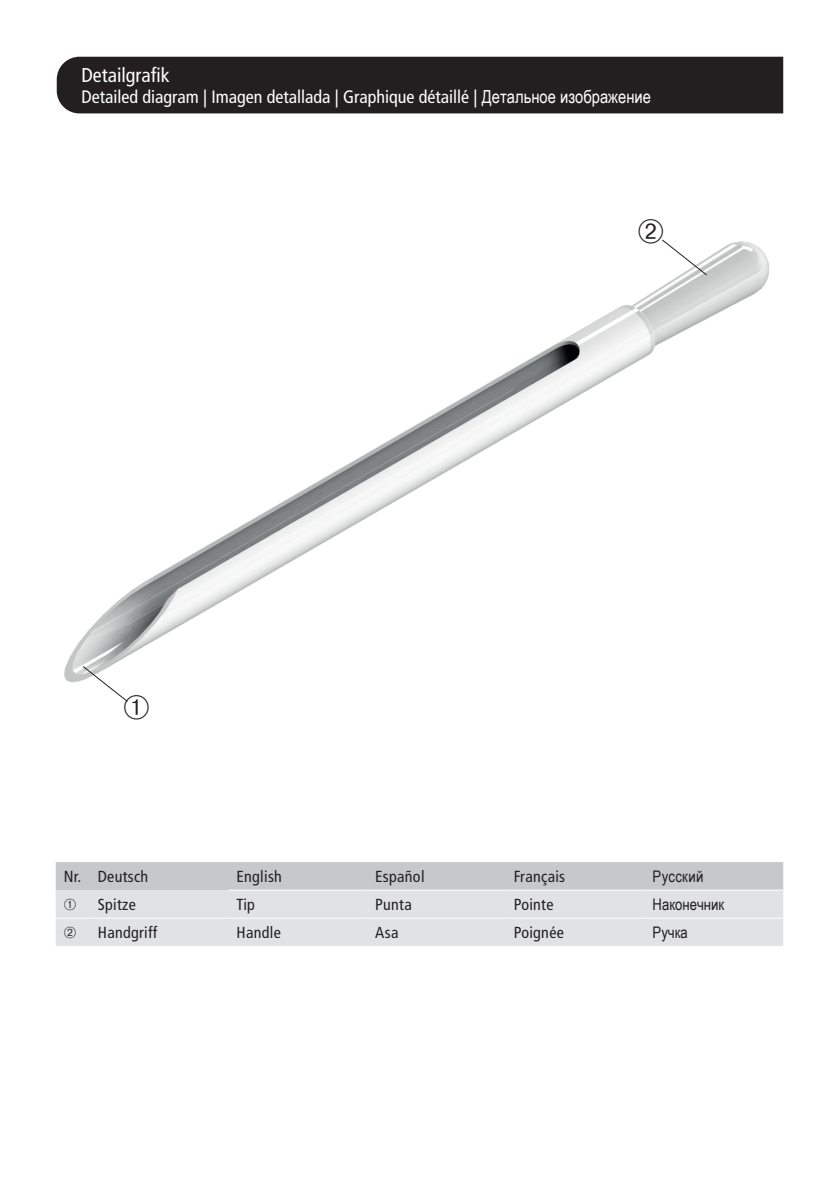
<style>
.page{position:relative;width:840px;height:1191px;background:#fff}
.page>*{position:absolute;margin:0;border:0;box-sizing:border-box;transform-origin:0 0}
.t1{font:condensed 20px "Frutiger LT Pro";color:#fff}
.t2{font:condensed 18px "Frutiger LT Pro";color:#fff}
.t3{font:condensed 16px "Frutiger LT Pro";letter-spacing:.02em;color:#231f20}
.t4{font:16px "Arial Narrow";color:#231f20}
.t5{font:16px "Arial Narrow";letter-spacing:.02em;color:#231f20}
.s1{font-family:"Arial Narrow";font-stretch:normal}
</style>
<div class="page">
<img style="left:64px;top:241px;width:705px;height:442px">
<div style="left:56px;top:862px;width:726px;height:28px;background:#c7c8ca"></div>
<div style="left:56px;top:890px;width:726px;height:56px;background:#e1e2e4"></div>
<hr style="left:228px;top:889px;width:139px;height:1px;background:#fff">
<hr style="left:367px;top:889px;width:138px;height:1px;background:#fff">
<hr style="left:505px;top:889px;width:139px;height:1px;background:#fff">
<hr style="left:644px;top:889px;width:138px;height:1px;background:#fff">
<hr style="left:56px;top:917px;width:34px;height:1px;background:#fff">
<hr style="left:90px;top:917px;width:138px;height:1px;background:#fff">
<hr style="left:228px;top:917px;width:139px;height:1px;background:#fff">
<hr style="left:367px;top:917px;width:138px;height:1px;background:#fff">
<hr style="left:505px;top:917px;width:139px;height:1px;background:#fff">
<hr style="left:644px;top:917px;width:138px;height:1px;background:#fff">
<div style="left:57px;top:57px;width:725px;height:56px;background:#231f20"></div>
<svg style="left:82px;top:665px;width:67px;height:37px"></svg>
<svg style="left:638px;top:239px;width:69px;height:37px"></svg>
<svg style="left:64px;top:898px;width:12px;height:12px"></svg>
<svg style="left:64px;top:927px;width:12px;height:11px"></svg>
<p class="t1" style="left:81px;top:63px;width:90px">Detailgrafik</p>
<p class="t2" style="left:81px;top:87px;width:570px">Detailed diagram | Imagen detallada | Graphique détaillé | <span class="s1">Детальное изображение</span></p>
<p class="t3" style="left:64px;top:867px;width:86px">Nr. Deutsch</p>
<p class="t3" style="left:236px;top:867px;width:47px">English</p>
<p class="t3" style="left:375px;top:867px;width:51px">Español</p>
<p class="t3" style="left:513px;top:867px;width:53px">Français</p>
<p class="t5" style="left:652px;top:864px;width:52px">Русский</p>
<p class="t3" style="left:98px;top:895px;width:40px">Spitze</p>
<p class="t3" style="left:236px;top:895px;width:20px">Tip</p>
<p class="t3" style="left:375px;top:895px;width:38px">Punta</p>
<p class="t3" style="left:513px;top:895px;width:41px">Pointe</p>
<p class="t4" style="left:652px;top:892px;width:73px">Наконечник</p>
<p class="t3" style="left:98px;top:923px;width:61px">Handgriff</p>
<p class="t3" style="left:236px;top:923px;width:46px">Handle</p>
<p class="t3" style="left:375px;top:923px;width:25px">Asa</p>
<p class="t3" style="left:513px;top:923px;width:51px">Poignée</p>
<p class="t4" style="left:652px;top:920px;width:37px">Ручка</p>
</div>
